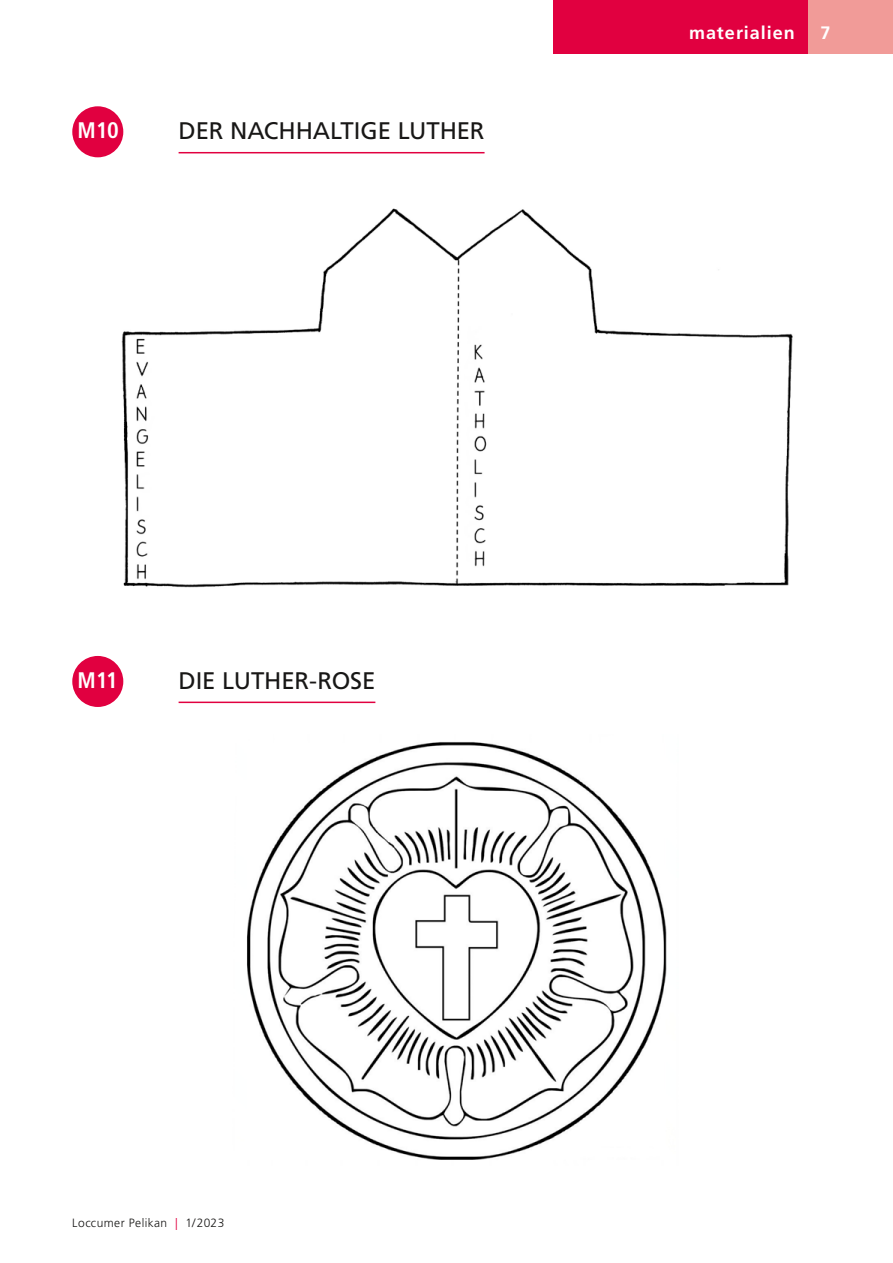
<style>
.page{position:relative;width:893px;height:1263px;background:#fff}
.page>*{position:absolute;margin:0;border:0;box-sizing:border-box;transform-origin:0 0}
.Head_Materialien{font:24px "Frutiger LT Std";letter-spacing:-.005em;color:#181716}
.Head_Rezensionen{font:700 condensed 22.5px "Frutiger LT Std";letter-spacing:-.005em;color:#fff}
.t1{font:700 18px "Frutiger LT Std";letter-spacing:.055em;color:#fff}
.t2{font:300 12px "Frutiger LT Std";letter-spacing:.035em;color:#181716}
.s1{color:#e10040}
</style>
<div class="page">
<div style="left:553px;top:0;width:259px;height:54px;background:#e10040"></div>
<div style="left:808px;top:0;width:85px;height:54px;background:#f19b98"></div>
<img style="left:121px;top:208px;width:672px;height:380px">
<img style="left:247px;top:742px;width:420px;height:418px">
<div style="left:72px;top:106px;width:51px;height:51px;background:#e10040;border-radius:50%"></div>
<div style="left:72px;top:656px;width:51px;height:51px;background:#e10040;border-radius:50%"></div>
<hr style="left:179px;top:152px;width:306px;height:1px;background:#e10040">
<hr style="left:179px;top:702px;width:196px;height:1px;background:#e10040">
<p class="Head_Rezensionen" style="left:77px;top:117px;width:43px">M10</p>
<p class="Head_Materialien" style="left:179px;top:117px;width:307px">DER NACHHALTIGE LUTHER</p>
<p class="t1" style="left:689px;top:22px;width:107px">materialien</p>
<p class="t1" style="left:820px;top:22px;width:12px">7</p>
<p class="Head_Rezensionen" style="left:77px;top:667px;width:42px">M11</p>
<p class="Head_Materialien" style="left:179px;top:666px;width:198px">DIE LUTHER-ROSE</p>
<p class="t2" style="left:72px;top:1216px;width:154px">Loccumer Pelikan <span class="s1">|</span> 1/2023</p>
</div>
